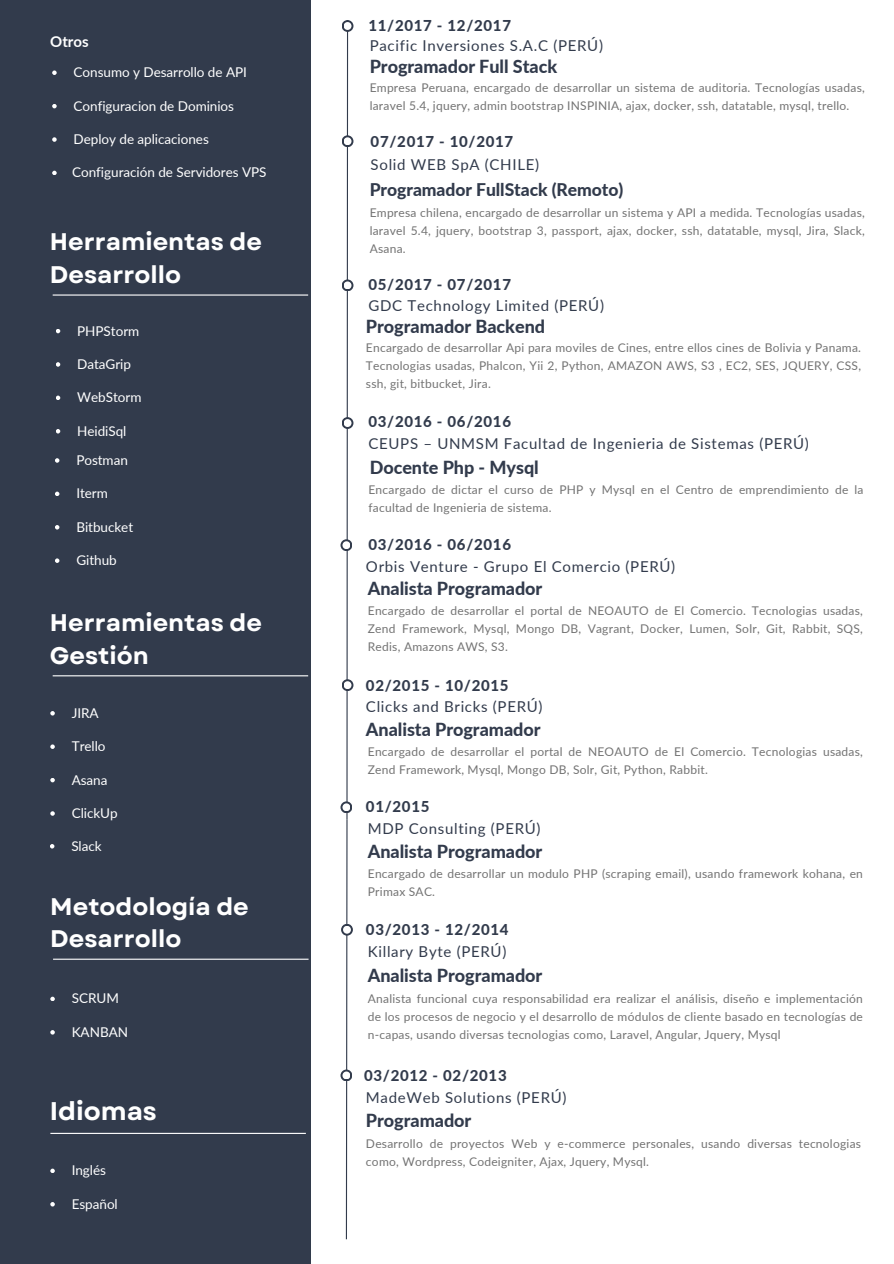
<style>
.page{position:relative;width:894px;height:1264px;background:#fff}
.page>*{position:absolute;margin:0;border:0;box-sizing:border-box;transform-origin:0 0}
.t1{font:700 25.5px "Garet";color:#fff}
.t2{font:700 24px/32.7px "Garet";color:#fff}
.t3{font:800 18px "Lato";letter-spacing:-.005em;color:#323b4c}
.t4{font:800 17.55px "Lato";letter-spacing:-.005em;color:#323b4c}
.t5{font:15px "Lato";letter-spacing:.045em;color:#323b4c}
.t6{font:800 15px "Lato";letter-spacing:.045em;color:#323b4c}
.t7{font:700 15px "Lato";letter-spacing:-.005em;color:#fff}
.t8{font:13.5px "Lato";letter-spacing:-.005em;color:#fff}
.t9{font:12px/18px "Lato";letter-spacing:.02em;color:#737373}
</style>
<div class="page">
<div style="left:0;top:0;width:310px;height:1263px;background:#323b4c"></div>
<svg style="left:341px;top:20px;width:12px;height:12px"></svg>
<div style="left:343px;top:22px;width:8px;height:8px;background:#fff;border-radius:50%"></div>
<svg style="left:341px;top:135px;width:12px;height:12px"></svg>
<svg style="left:343px;top:137px;width:8px;height:8px"></svg>
<svg style="left:341px;top:417px;width:12px;height:12px"></svg>
<div style="left:343px;top:419px;width:8px;height:8px;background:#fff;border-radius:50%"></div>
<hr style="left:50px;top:1132px;width:256px;height:1px;background:#fff">
<svg style="left:340px;top:539px;width:12px;height:12px"></svg>
<div style="left:342px;top:541px;width:8px;height:8px;background:#fff;border-radius:50%"></div>
<hr style="left:53px;top:294px;width:255px;height:1px;background:#fff">
<svg style="left:55px;top:458px;width:4px;height:5px"></svg>
<svg style="left:55px;top:491px;width:4px;height:5px"></svg>
<svg style="left:55px;top:525px;width:4px;height:4px"></svg>
<svg style="left:55px;top:558px;width:4px;height:5px"></svg>
<svg style="left:50px;top:711px;width:5px;height:4px"></svg>
<svg style="left:50px;top:744px;width:5px;height:5px"></svg>
<svg style="left:50px;top:778px;width:5px;height:4px"></svg>
<svg style="left:50px;top:811px;width:5px;height:4px"></svg>
<svg style="left:50px;top:844px;width:4px;height:4px"></svg>
<svg style="left:56px;top:329px;width:4px;height:4px"></svg>
<svg style="left:56px;top:362px;width:4px;height:5px"></svg>
<svg style="left:56px;top:395px;width:4px;height:5px"></svg>
<svg style="left:56px;top:429px;width:4px;height:4px"></svg>
<hr style="left:53px;top:675px;width:255px;height:1px;background:#fff">
<hr style="left:53px;top:958px;width:255px;height:1px;background:#fff">
<svg style="left:50px;top:996px;width:5px;height:5px"></svg>
<svg style="left:50px;top:1030px;width:5px;height:4px"></svg>
<svg style="left:345px;top:20px;width:3px;height:1220px"></svg>
<svg style="left:341px;top:679px;width:12px;height:12px"></svg>
<div style="left:343px;top:681px;width:8px;height:8px;background:#fff;border-radius:50%"></div>
<svg style="left:340px;top:801px;width:12px;height:12px"></svg>
<div style="left:342px;top:803px;width:8px;height:8px;background:#fff;border-radius:50%"></div>
<svg style="left:341px;top:923px;width:12px;height:12px"></svg>
<div style="left:343px;top:925px;width:8px;height:8px;background:#fff;border-radius:50%"></div>
<svg style="left:50px;top:1168px;width:5px;height:5px"></svg>
<svg style="left:50px;top:1202px;width:5px;height:4px"></svg>
<svg style="left:52px;top:70px;width:5px;height:5px"></svg>
<svg style="left:52px;top:104px;width:5px;height:4px"></svg>
<svg style="left:52px;top:137px;width:5px;height:5px"></svg>
<svg style="left:52px;top:171px;width:5px;height:4px"></svg>
<svg style="left:341px;top:279px;width:12px;height:12px"></svg>
<div style="left:343px;top:281px;width:8px;height:8px;background:#fff;border-radius:50%"></div>
<svg style="left:340px;top:1069px;width:12px;height:12px"></svg>
<div style="left:342px;top:1071px;width:8px;height:8px;background:#fff;border-radius:50%"></div>
<p class="t7" style="left:50px;top:32px;width:40px">Otros</p>
<h2 class="t8" style="left:74px;top:64px;width:175px">Consumo y Desarrollo de API</h2>
<h4 class="t8" style="left:74px;top:97px;width:162px">Configuracion de Dominios</h4>
<p class="t8" style="left:74px;top:131px;width:137px">Deploy de aplicaciones</p>
<h5 class="t8" style="left:72px;top:164px;width:196px">Configuración de Servidores VPS</h5>
<h1 class="t2" style="left:50px;top:226px;width:213px">Herramientas de<br>Desarrollo</h1>
<h5 class="t8" style="left:77px;top:322px;width:64px">PHPStorm</h5>
<h5 class="t8" style="left:77px;top:355px;width:55px">DataGrip</h5>
<h5 class="t8" style="left:77px;top:389px;width:66px">WebStorm</h5>
<h5 class="t8" style="left:77px;top:422px;width:51px">HeidiSql</h5>
<h4 class="t8" style="left:76px;top:451px;width:53px">Postman</h4>
<h3 class="t8" style="left:76px;top:485px;width:33px">Iterm</h3>
<h1 class="t8" style="left:76px;top:518px;width:58px">Bitbucket</h1>
<h3 class="t8" style="left:76px;top:552px;width:42px">Github</h3>
<p class="t2" style="left:50px;top:606px;width:213px">Herramientas de<br>Gestión</p>
<h4 class="t8" style="left:72px;top:704px;width:28px">JIRA</h4>
<h5 class="t8" style="left:72px;top:738px;width:35px">Trello</h5>
<h5 class="t8" style="left:72px;top:771px;width:37px">Asana</h5>
<h5 class="t8" style="left:72px;top:804px;width:47px">ClickUp</h5>
<h2 class="t8" style="left:71px;top:837px;width:32px">Slack</h2>
<h4 class="t2" style="left:50px;top:889px;width:200px">Metodología de<br>Desarrollo</h4>
<h5 class="t8" style="left:72px;top:990px;width:49px">SCRUM</h5>
<h1 class="t8" style="left:72px;top:1023px;width:58px">KANBAN</h1>
<h3 class="t1" style="left:50px;top:1092px;width:108px">Idiomas</h3>
<h2 class="t8" style="left:72px;top:1161px;width:36px">Inglés</h2>
<h5 class="t8" style="left:72px;top:1195px;width:48px">Español</h5>
<h5 class="t6" style="left:368px;top:16px;width:144px">11/2017 - 12/2017</h5>
<h5 class="t5" style="left:369px;top:36px;width:235px">Pacific Inversiones S.A.C (PERÚ)</h5>
<h5 class="t3" style="left:369px;top:55px;width:189px">Programador Full Stack</h5>
<h5 class="t9" style="left:369px;top:78px;width:496px">Empresa Peruana, encargado de desarrollar un sistema de auditoria. Tecnologías usadas, laravel 5.4, jquery, admin bootstrap INSPINIA, ajax, docker, ssh, datatable, mysql, trello.</h5>
<h5 class="t6" style="left:370px;top:132px;width:144px">07/2017 - 10/2017</h5>
<h1 class="t5" style="left:370px;top:156px;width:170px">Solid WEB SpA (CHILE)</h1>
<h5 class="t4" style="left:369px;top:178px;width:255px">Programador FullStack (Remoto)</h5>
<h5 class="t9" style="left:369px;top:203px;width:496px;text-align:justify">Empresa chilena, encargado de desarrollar un sistema y API a medida. Tecnologías usadas, laravel 5.4, jquery, bootstrap 3, passport, ajax, docker, ssh, datatable, mysql, Jira, Slack, Asana.</h5>
<h5 class="t6" style="left:368px;top:276px;width:144px">05/2017 - 07/2017</h5>
<h5 class="t5" style="left:368px;top:296px;width:237px">GDC Technology Limited (PERÚ)</h5>
<h5 class="t3" style="left:366px;top:315px;width:181px">Programador Backend</h5>
<h5 class="t9" style="left:366px;top:338px;width:496px;text-align:justify">Encargado de desarrollar Api para moviles de Cines, entre ellos cines de Bolivia y Panama.<br>Tecnologias usadas, Phalcon, Yii 2, Python, AMAZON AWS, S3 , EC2, SES, JQUERY, CSS, ssh, git, bitbucket, Jira.</h5>
<p class="t6" style="left:368px;top:412px;width:144px">03/2016 - 06/2016</p>
<h4 class="t5" style="left:368px;top:434px;width:442px">CEUPS – UNMSM Facultad de Ingenieria de Sistemas (PERÚ)</h4>
<h2 class="t3" style="left:369px;top:456px;width:170px">Docente Php - Mysql</h2>
<h5 class="t9" style="left:368px;top:480px;width:496px">Encargado de dictar el curso de PHP y Mysql en el Centro de emprendimiento de la facultad de Ingenieria de sistema.</h5>
<p class="t6" style="left:368px;top:535px;width:144px">03/2016 - 06/2016</p>
<h4 class="t5" style="left:366px;top:556px;width:311px">Orbis Venture - Grupo El Comercio (PERÚ)</h4>
<h2 class="t3" style="left:368px;top:577px;width:176px">Analista Programador</h2>
<h5 class="t9" style="left:368px;top:601px;width:496px;text-align:justify">Encargado de desarrollar el portal de NEOAUTO de El Comercio. Tecnologias usadas, Zend Framework, Mysql, Mongo DB, Vagrant, Docker, Lumen, Solr, Git, Rabbit, SQS, Redis, Amazons AWS, S3.</h5>
<p class="t6" style="left:366px;top:676px;width:144px">02/2015 - 10/2015</p>
<h4 class="t5" style="left:366px;top:697px;width:178px">Clicks and Bricks (PERÚ)</h4>
<h2 class="t3" style="left:366px;top:718px;width:176px">Analista Programador</h2>
<h5 class="t9" style="left:368px;top:742px;width:496px">Encargado de desarrollar el portal de NEOAUTO de El Comercio. Tecnologias usadas,<br>Zend Framework, Mysql, Mongo DB, Solr, Git, Python, Rabbit.</h5>
<h4 class="t6" style="left:366px;top:797px;width:65px">01/2015</h4>
<h5 class="t5" style="left:368px;top:819px;width:174px">MDP Consulting (PERÚ)</h5>
<h2 class="t9" style="left:368px;top:864px;width:496px">Encargado de desarrollar un modulo PHP (scraping email), usando framework kohana, en<br>Primax SAC.</h2>
<p class="t3" style="left:368px;top:840px;width:176px">Analista Programador</p>
<h4 class="t6" style="left:366px;top:920px;width:144px">03/2013 - 12/2014</h4>
<h5 class="t5" style="left:368px;top:942px;width:140px">Killary Byte (PERÚ)</h5>
<h2 class="t9" style="left:368px;top:988px;width:496px;text-align:justify">Analista funcional cuya responsabilidad era realizar el análisis, diseño e implementación de los procesos de negocio y el desarrollo de módulos de cliente basado en tecnologías de n-capas, usando diversas tecnologias como, Laravel, Angular, Jquery, Mysql</h2>
<p class="t3" style="left:368px;top:963px;width:176px">Analista Programador</p>
<h4 class="t6" style="left:364px;top:1065px;width:144px">03/2012 - 02/2013</h4>
<h5 class="t5" style="left:366px;top:1087px;width:202px">MadeWeb Solutions (PERÚ)</h5>
<h2 class="t9" style="left:366px;top:1134px;width:496px">Desarrollo de proyectos Web y e-commerce personales, usando diversas tecnologias como, Wordpress, Codeigniter, Ajax, Jquery, Mysql.</h2>
<p class="t3" style="left:366px;top:1109px;width:107px">Programador</p>
</div>
